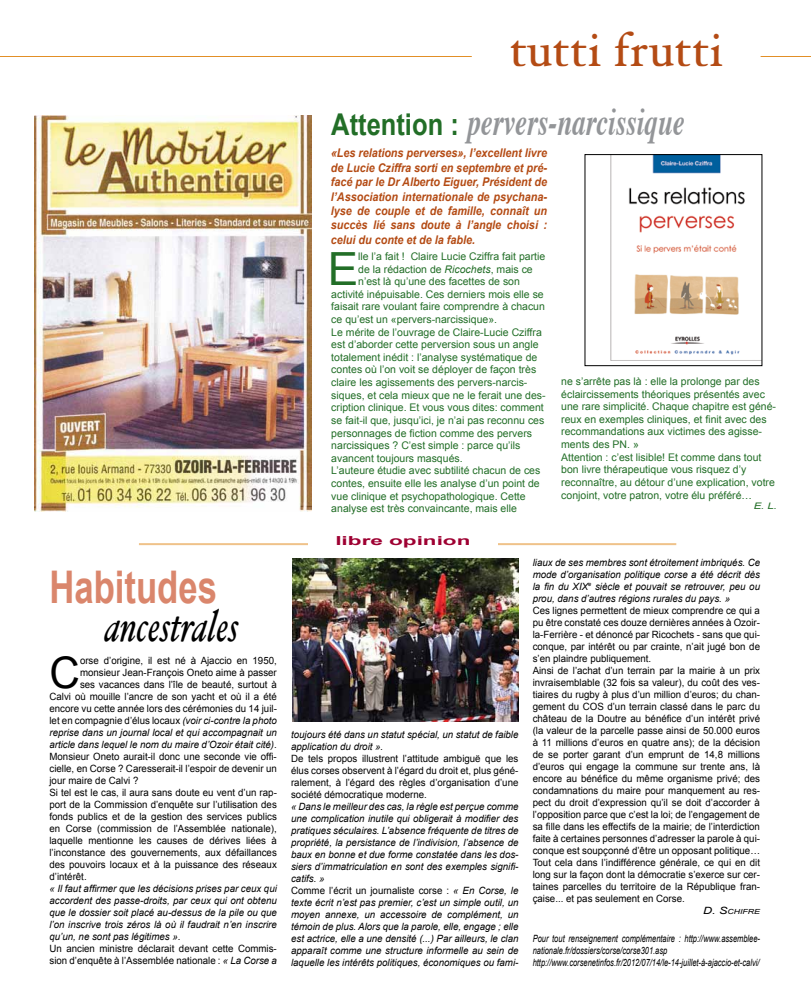
<style>
.page{position:relative;width:811px;height:1007px;background:#fff}
.page>*{position:absolute;margin:0;border:0;box-sizing:border-box;transform-origin:0 0}
.t1{font:48px "Hoefler Text";color:#b44b14}
.t2{font:45.7px "Arial";color:#226e27}
.t3{font:italic 45px "Hoefler Text";color:#000;scale:.75 1}
.t4{font:700 45px "Arial";color:#da866c;scale:.77 1}
.t5{font:43.5px "Arial";color:#000}
.t6{font:italic 700 38.7px "Times";color:#939598;scale:.7 1}
.t7{font:700 12.4px "Arial";color:#9e0032;scale:1.81 1}
.t8{font:italic 700 12px/14.4px "Arial";color:#b44b14;text-align:justify;scale:.9 1}
.t9{font:10.5px/12.6px "Arial";color:#226e27}
.t10{font:10px/12px "Arial";color:#000;text-align:justify}
.t11{font:italic 10px/12px "Arial";color:#000}
.t12{font:italic 10px/12px "Arial";color:#000;scale:.75 1}
.t13{font:italic 9px "Arial";color:#226e27;scale:1.25 1}
.t14{font:italic 7px "Arial";color:#000;scale:1.25 1}
.s1{font-style:italic}
.s2{font-style:normal}
.s3{font-family:"Arial";font-style:normal;font-size:30px;color:#226e27}
.s4{font-size:10px}
</style>
<div class="page">
<hr style="left:139px;top:543px;width:537px;height:2px;background:#efc28a">
<hr style="left:0;top:57px;width:811px;height:1px;background:#e28f26">
<img style="left:293px;top:558px;width:225px;height:163px">
<div style="left:308px;top:531px;width:189px;height:18px;background:#fff"></div>
<img style="left:34px;top:116px;width:278px;height:396px">
<img style="left:610px;top:156px;width:135px;height:204px">
<div style="left:585px;top:154px;width:177px;height:212px;border:1px solid #000"></div>
<div style="left:472px;top:14px;width:288px;height:53px;background:#fff"></div>
<h1 class="t1" style="left:509px;top:22px;width:215px">tutti frutti</h1>
<h3 class="t4" style="left:49px;top:557px;width:219px">Habitudes</h3>
<h3 class="t3" style="left:105px;top:599px;width:180px">ancestrales</h3>
<h3 class="t5" style="left:49px;top:644px;width:32px">C</h3>
<p class="t10" style="left:80px;top:654px;width:198px">orse d’origine, il est né à Ajaccio en 1950,</p>
<p class="t10" style="left:80px;top:666px;width:198px">monsieur Jean-François Oneto aime à passer</p>
<p class="t10" style="left:80px;top:678px;width:198px">ses vacances dans l’île de beauté, surtout à</p>
<p class="t10" style="left:49px;top:690px;width:229px">Calvi où mouille l’ancre de son yacht et où il a été</p>
<p class="t10" style="left:49px;top:702px;width:229px">encore vu cette année lors des cérémonies du 14 juil-</p>
<p class="t10" style="left:49px;top:714px;width:229px">let en compagnie d’élus locaux <span class="s1">(voir ci-contre la photo</span></p>
<p class="t11" style="left:49px;top:726px;width:229px">reprise dans un journal local et qui accompagnait un</p>
<p class="t11" style="left:49px;top:738px;width:229px">article dans lequel le nom du maire d’Ozoir était cité)<span class="s2">.</span></p>
<p class="t10" style="left:49px;top:750px;width:229px">Monsieur Oneto aurait-il donc une seconde vie offi-</p>
<p class="t10" style="left:49px;top:762px;width:229px">cielle, en Corse ? Caresserait-il l’espoir de devenir un</p>
<p class="t10" style="left:49px;top:774px;width:90px">jour maire de Calvi ?</p>
<p class="t10" style="left:49px;top:786px;width:229px">Si tel est le cas, il aura sans doute eu vent d’un rap-</p>
<p class="t10" style="left:49px;top:798px;width:229px">port de la Commission d’enquête sur l’utilisation des</p>
<p class="t10" style="left:49px;top:810px;width:229px">fonds publics et de la gestion des services publics</p>
<p class="t10" style="left:49px;top:822px;width:229px">en Corse (commission de l’Assemblée nationale),</p>
<p class="t10" style="left:49px;top:834px;width:229px">laquelle mentionne les causes de dérives liées à</p>
<p class="t10" style="left:49px;top:846px;width:229px">l’inconstance des gouvernements, aux défaillances</p>
<p class="t10" style="left:49px;top:858px;width:229px">des pouvoirs locaux et à la puissance des réseaux</p>
<p class="t10" style="left:49px;top:870px;width:39px">d’intérêt.</p>
<p class="t11" style="left:49px;top:882px;width:229px">« Il faut affirmer que les décisions prises par ceux qui accordent des passe-droits, par ceux qui ont obtenu que le dossier soit placé au-dessus de la pile ou que l’on inscrive trois zéros là où il faudrait n’en inscrire qu’un, ne sont pas légitimes »<span class="s2">.<br>Un ancien ministre déclarait devant cette Commis&shy;sion d’enquête à l’Assemblée nationale :</span> « La Corse a</p>
<h3 class="t6" style="left:331px;top:85px;width:506px"><span class="s3">Attention :</span> pervers-narcissique</h3>
<p class="t8" style="left:331px;top:146px;width:242px">«Les relations perverses», l’excellent livre de Lucie Cziffra sorti en septembre et pré&shy;facé par le Dr Alberto Eiguer, Président de l’Association internationale de psychana&shy;lyse de couple et de famille, connaît un succès lié sans doute à l’angle choisi : celui du conte et de la fable.</p>
<h2 class="t2" style="left:328px;top:239px;width:32px">E</h2>
<p class="t9" style="left:358px;top:250px;width:189px">lle l’a fait ! Claire Lucie Cziffra fait partie</p>
<p class="t9" style="left:358px;top:263px;width:176px">de la rédaction de <span class="s1">Ricochets</span>, mais ce</p>
<p class="t9" style="left:358px;top:275px;width:163px">n’est là qu’une des facettes de son</p>
<p class="t9" style="left:331px;top:288px;width:214px">activité inépuisable. Ces derniers mois elle se</p>
<p class="t9" style="left:331px;top:300px;width:215px">faisait rare voulant faire comprendre à chacun</p>
<p class="t9" style="left:331px;top:313px;width:167px">ce qu’est un «pervers-narcissique».</p>
<p class="t9" style="left:331px;top:326px;width:212px">Le mérite de l’ouvrage de Claire-Lucie Cziffra</p>
<p class="t9" style="left:331px;top:338px;width:209px">est d’aborder cette perversion sous un angle</p>
<p class="t9" style="left:331px;top:351px;width:208px">totalement inédit : l’analyse systématique de</p>
<p class="t9" style="left:331px;top:363px;width:206px">contes où l’on voit se déployer de façon très</p>
<p class="t9" style="left:331px;top:376px;width:198px">claire les agissements des pervers-narcis-</p>
<p class="t9" style="left:331px;top:389px;width:216px">siques, et cela mieux que ne le ferait une des-</p>
<p class="t9" style="left:331px;top:401px;width:214px">cription clinique. Et vous vous dites: comment</p>
<p class="t9" style="left:331px;top:414px;width:215px">se fait-il que, jusqu’ici, je n’ai pas reconnu ces</p>
<p class="t9" style="left:331px;top:426px;width:202px">personnages de fiction comme des pervers</p>
<p class="t9" style="left:331px;top:439px;width:191px">narcissiques ? C’est simple : parce qu’ils</p>
<p class="t9" style="left:331px;top:452px;width:133px">avancent toujours masqués.</p>
<p class="t9" style="left:331px;top:464px;width:210px">L’auteure étudie avec subtilité chacun de ces</p>
<p class="t9" style="left:331px;top:477px;width:210px">contes, ensuite elle les analyse d’un point de</p>
<p class="t9" style="left:331px;top:489px;width:196px">vue clinique et psychopathologique. Cette</p>
<p class="t9" style="left:331px;top:502px;width:187px">analyse est très convaincante, mais elle</p>
<p class="t7" style="left:335px;top:532px;width:76px">libre opinion</p>
<p class="t9" style="left:561px;top:375px;width:216px">ne s’arrête pas là : elle la prolonge par des éclaircissements théoriques présentés avec une rare simplicité. Chaque chapitre est géné&shy;reux en exemples cliniques, et finit avec des recommandations aux victimes des agisse&shy;ments des PN. »<br>Attention : c’est lisible! Et comme dans tout bon livre thérapeutique vous risquez d’y reconnaître, au détour d’une explication, votre conjoint, votre patron, votre élu préféré…</p>
<p class="t13" style="left:754px;top:500px;width:20px">E. L.</p>
<p class="t11" style="left:291px;top:728px;width:229px">toujours été dans un statut spécial, un statut de faible application du droit ».</p>
<p class="t10" style="left:291px;top:752px;width:229px">De tels propos illustrent l’attitude ambiguë que les élus corses observent à l’égard du droit et, plus géné&shy;ralement, à l’égard des règles d’organisation d’une société démocratique moderne.</p>
<p class="t11" style="left:291px;top:800px;width:229px">« Dans le meilleur des cas, la règle est perçue comme une complication inutile qui obligerait à modifier des pratiques séculaires. L’absence fréquente de titres de propriété, la persistance de l’indivision, l’absence de baux en bonne et due forme constatée dans les dos&shy;siers d’immatriculation en sont des exemples signifi&shy;catifs. »<br><span class="s2">Comme l’écrit un journaliste corse :</span> « En Corse, le texte écrit n’est pas premier, c’est un simple outil, un moyen annexe, un accessoire de complément, un témoin de plus. Alors que la parole, elle, engage ; elle est actrice, elle a une densité (...) Par ailleurs, le clan apparaît comme une structure informelle au sein de laquelle les intérêts politiques, économiques ou fami-</p>
<p class="t11" style="left:533px;top:556px;width:229px;text-align:justify">liaux de ses membres sont étroitement imbriqués. Ce mode d’organisation politique corse a été décrit dès la fin du XIX<sup>e</sup> siècle et pouvait se retrouver, peu ou prou, dans d’autres régions rurales du pays. »</p>
<p class="t10" style="left:533px;top:604px;width:229px;text-align:left">Ces lignes permettent de mieux comprendre ce qui a pu être constaté ces douze dernières années à Ozoir&shy;la-Ferrière - et dénoncé par Ricochets - sans que qui&shy;conque, par intérêt ou par crainte, n’ait jugé bon de s’en plaindre publiquement.<br>Ainsi de l’achat d’un terrain par la mairie à un prix invraisemblable (32 fois sa valeur), du coût des ves&shy;tiaires du rugby à plus d’un million d’euros; du chan&shy;gement du COS d’un terrain classé dans le parc du château de la Doutre au bénéfice d’un intérêt privé (la valeur de la parcelle passe ainsi de 50.000 euros à 11 millions d’euros en quatre ans); de la décision de se porter garant d’un emprunt de 14,8 millions d’euros qui engage la commune sur trente ans, là encore au bénéfice du même organisme privé; des condamnations du maire pour manquement au res&shy;pect du droit d’expression qu’il se doit d’accorder à l’opposition parce que c’est la loi; de l’engagement de sa fille dans les effectifs de la mairie; de l’interdiction faite à certaines personnes d’adresser la parole à qui&shy;conque est soupçonné d’être un opposant politique… Tout cela dans l’indifférence générale, ce qui en dit long sur la façon dont la démocratie s’exerce sur cer&shy;taines parcelles du territoire de la République fran&shy;çaise... et pas seulement en Corse.</p>
<p class="t14" style="left:703px;top:906px;width:47px"><span class="s4">D. S</span>CHIFRE</p>
<p class="t12" style="left:533px;top:932px;width:305px">Pour tout renseignement complémentaire : http://www.assemblee&shy;nationale.fr/dossiers/corse/corse301.asp http://www.corsenetinfos.fr/2012/07/14/le-14-juillet-à-ajaccio-et-calvi/</p>
</div>
